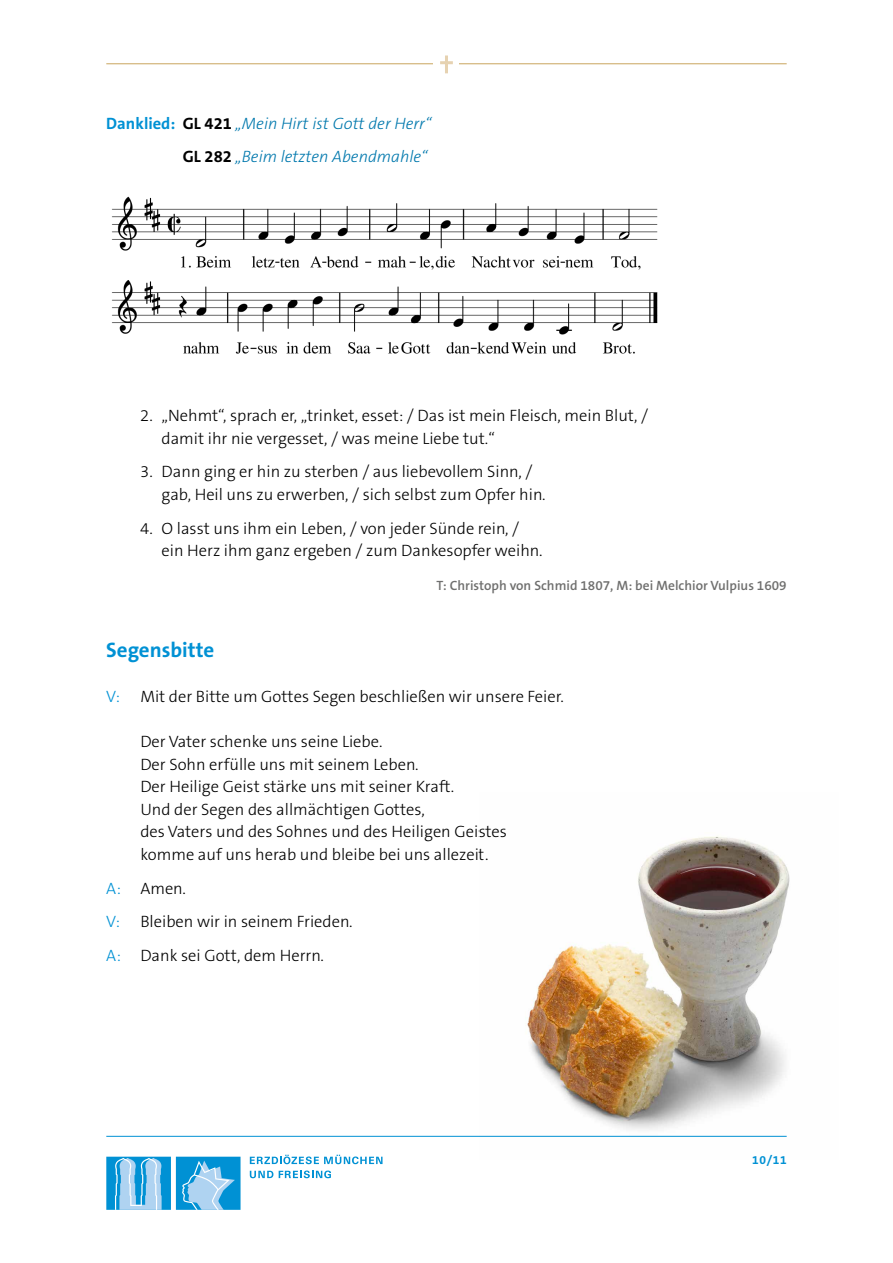
<style>
.page{position:relative;width:893px;height:1263px;background:#fff}
.page>*{position:absolute;margin:0;border:0;box-sizing:border-box;transform-origin:0 0}
.t1{font:700 21px "The Sans B W7";color:#0091d4}
.t2{font:300 16.5px/22.5px "The Sans B W3";color:#000}
.t3{font:italic 300 16.5px/33.8px "The Sans B W3";color:#0078ad;text-align:right}
.t4{font:600 13.5px "The Sans B W6";color:#6f6f6e}
.t5{font:700 12px "The Sans B W7";color:#0091d4}
.s1{font-family:"The Sans B W7";font-weight:700;font-style:normal;color:#0091d4}
.s2{font-family:"The Sans B W7";font-weight:700;font-style:normal;color:#000}
.s3{color:#0091d4}
</style>
<div class="page">
<hr style="left:106px;top:63px;width:681px;height:1px;background:#caa55e">
<hr style="left:106px;top:1136px;width:681px;height:1px;background:#0091d4">
<svg style="left:250px;top:1155px;width:132px;height:9px"></svg>
<svg style="left:250px;top:1171px;width:23px;height:7px"></svg>
<svg style="left:279px;top:1170px;width:52px;height:8px"></svg>
<div style="left:106px;top:1157px;width:65px;height:53px;background:#0091d4"></div>
<svg style="left:115px;top:1158px;width:47px;height:52px"></svg>
<div style="left:176px;top:1157px;width:65px;height:53px;background:#0091d4"></div>
<svg style="left:182px;top:1160px;width:53px;height:50px"></svg>
<div style="left:433px;top:47px;width:26px;height:40px;background:#fff"></div>
<svg style="left:440px;top:61px;width:13px;height:3px"></svg>
<hr style="left:445px;top:55px;width:3px;height:18px;background:#e6d2b1">
<img style="left:111px;top:196px;width:547px;height:158px">
<img style="left:479px;top:836px;width:311px;height:301px">
<p class="t3" style="left:106px;top:107px;width:327px"><span class="s1">Danklied:</span> <span class="s2">GL 421</span> „Mein Hirt ist Gott der Herr“<br><span class="s2">GL 282</span> „Beim letzten Abendmahle“</p>
<p class="t2" style="left:162px;top:404px;width:488px;text-indent:-21px">2. „Nehmt“, sprach er, „trinket, esset: / Das ist mein Fleisch, mein Blut, / damit ihr nie vergesset, / was meine Liebe tut.“</p>
<p class="t2" style="left:162px;top:461px;width:386px;text-indent:-21px">3. Dann ging er hin zu sterben / aus liebevollem Sinn, / gab, Heil uns zu erwerben, / sich selbst zum Opfer hin.</p>
<p class="t2" style="left:162px;top:517px;width:383px;text-indent:-21px">4. O lasst uns ihm ein Leben, / von jeder Sünde rein, / ein Herz ihm ganz ergeben / zum Dankesopfer weihn.</p>
<p class="t4" style="left:437px;top:577px;width:352px">T: Christoph von Schmid 1807, M: bei Melchior Vulpius 1609</p>
<p class="t1" style="left:106px;top:637px;width:110px">Segensbitte</p>
<p class="t2" style="left:106px;top:686px;width:459px"><span class="s3">V:</span> Mit der Bitte um Gottes Segen beschließen wir unsere Feier.</p>
<p class="t2" style="left:140px;top:731px;width:368px">Der Vater schenke uns seine Liebe.<br>Der Sohn erfülle uns mit seinem Leben.<br>Der Heilige Geist stärke uns mit seiner Kraft.<br>Und der Segen des allmächtigen Gottes,<br>des Vaters und des Sohnes und des Heiligen Geistes komme auf uns herab und bleibe bei uns allezeit.</p>
<p class="t2" style="left:106px;top:871px;width:248px;line-height:33.8px"><span class="s3">A:</span> Amen.<br><span class="s3">V:</span> Bleiben wir in seinem Frieden.<br><span class="s3">A:</span> Dank sei Gott, dem Herrn.</p>
<p class="t5" style="left:752px;top:1152px;width:36px">10/11</p>
</div>
